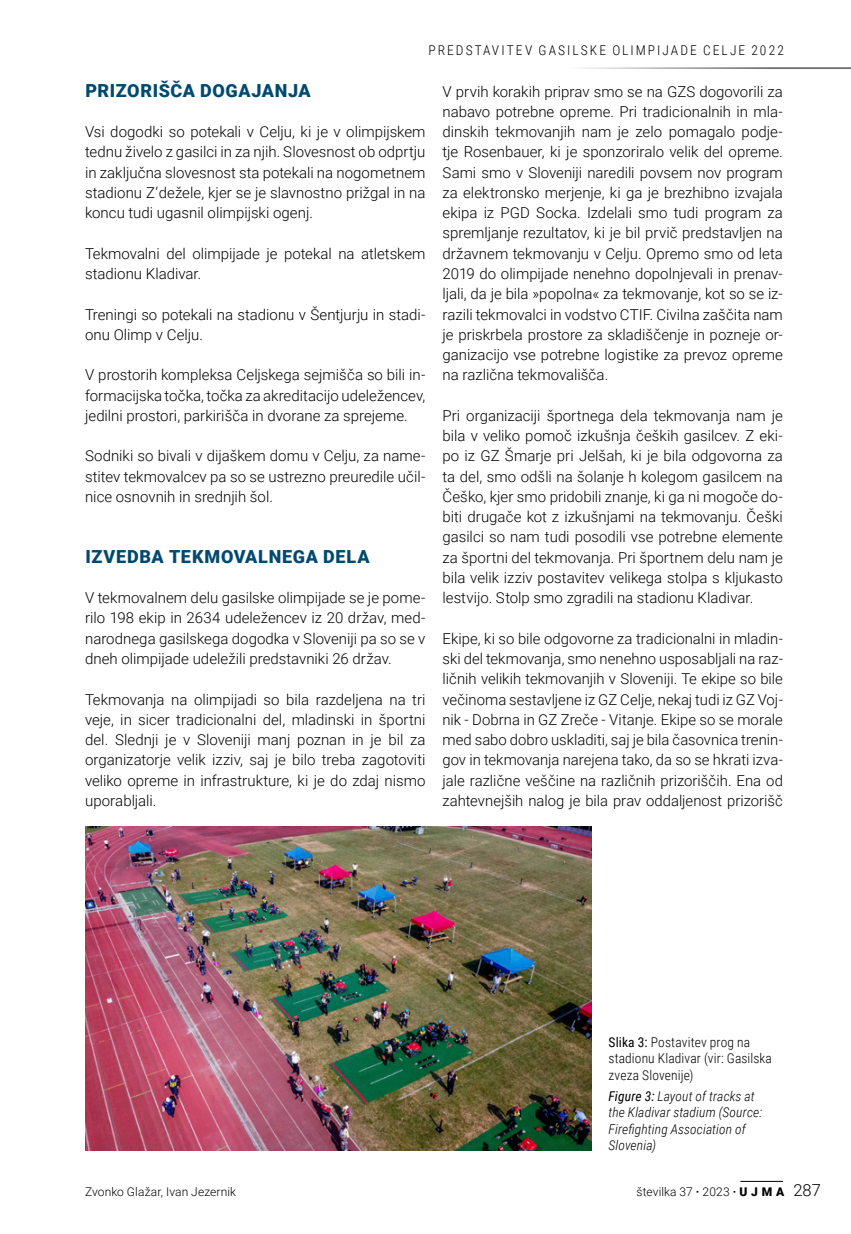
<style>
.page{position:relative;width:851px;height:1234px;background:#fff}
.page>*{position:absolute;margin:0;border:0;box-sizing:border-box;transform-origin:0 0}
._01_Naslov_Mo__12_bl{font:900 18px "Roboto";letter-spacing:.035em;color:#004a6f}
._00_normal_10pt_SLO{font:300 15px/20.2px "Roboto";color:#000;text-align:justify}
._06_podpis_pod_sliko{font:italic 300 13.5px/16.5px "Roboto Condensed";letter-spacing:.01em;color:#000}
._06_podpis_pod_sliko-2{font:300 13.5px/16.5px "Roboto Condensed";letter-spacing:.015em;color:#000}
._06_podpis_pod_sliko-3{font:300 13.5px "Roboto Condensed";letter-spacing:.155em;color:#000}
.t1{font:300 12px "Roboto";letter-spacing:.01em;color:#000}
.s1{font-weight:400}
.s2{font-weight:700}
.s3{font-weight:900}
.s4{font-size:16.5px}
</style>
<div class="page">
<img style="left:85px;top:826px;width:506px;height:323px">
<hr style="left:566px;top:68px;width:284px;height:1px;background:#000">
<hr style="left:740px;top:1180px;width:42px;height:1px;background:#000">
<p class="_06_podpis_pod_sliko-3" style="left:428px;top:41px;width:357px">PREDSTAVITEV GASILSKE OLIMPIJADE CELJE 2022</p>
<p class="_01_Naslov_Mo__12_bl" style="left:85px;top:78px;width:227px">PRIZORIŠČA DOGAJANJA</p>
<p class="_00_normal_10pt_SLO" style="left:85px;top:121px;width:342px">Vsi dogodki so potekali v Celju, ki je v olimpijskem tednu živelo z gasilci in za njih. Slovesnost ob odprtju in zaključna slovesnost sta potekali na nogometnem stadionu Z‘dežele, kjer se je slavnostno prižgal in na koncu tudi ugasnil olimpijski ogenj.</p>
<p class="_00_normal_10pt_SLO" style="left:85px;top:243px;width:342px">Tekmovalni del olimpijade je potekal na atletskem stadionu Kladivar.</p>
<p class="_00_normal_10pt_SLO" style="left:85px;top:303px;width:342px">Treningi so potekali na stadionu v Šentjurju in stadi&shy;onu Olimp v Celju.</p>
<p class="_00_normal_10pt_SLO" style="left:85px;top:364px;width:342px">V prostorih kompleksa Celjskega sejmišča so bili in&shy;formacijska točka, točka za akreditacijo udeležencev, jedilni prostori, parkirišča in dvorane za sprejeme.</p>
<p class="_00_normal_10pt_SLO" style="left:85px;top:445px;width:342px">Sodniki so bivali v dijaškem domu v Celju, za name&shy;stitev tekmovalcev pa so se ustrezno preuredile učil&shy;nice osnovnih in srednjih šol.</p>
<p class="_01_Naslov_Mo__12_bl" style="left:85px;top:543px;width:286px">IZVEDBA TEKMOVALNEGA DELA</p>
<p class="_00_normal_10pt_SLO" style="left:85px;top:587px;width:342px">V tekmovalnem delu gasilske olimpijade se je pome&shy;rilo 198 ekip in 2634 udeležencev iz 20 držav, med&shy;narodnega gasilskega dogodka v Sloveniji pa so se v dneh olimpijade udeležili predstavniki 26 držav.</p>
<p class="_00_normal_10pt_SLO" style="left:85px;top:688px;width:342px">Tekmovanja na olimpijadi so bila razdeljena na tri veje, in sicer tradicionalni del, mladinski in športni del. Slednji je v Sloveniji manj poznan in je bil za organizatorje velik izziv, saj je bilo treba zagotoviti veliko opreme in infrastrukture, ki je do zdaj nismo uporabljali.</p>
<p class="_00_normal_10pt_SLO" style="left:442px;top:81px;width:342px">V prvih korakih priprav smo se na GZS dogovorili za nabavo potrebne opreme. Pri tradicionalnih in mla&shy;dinskih tekmovanjih nam je zelo pomagalo podje&shy;tje Rosenbauer, ki je sponzoriralo velik del opreme.<br>Sami smo v Sloveniji naredili povsem nov program za elektronsko merjenje, ki ga je brezhibno izvajala ekipa iz PGD Socka. Izdelali smo tudi program za spremljanje rezultatov, ki je bil prvič predstavljen na državnem tekmovanju v Celju. Opremo smo od leta 2019 do olimpijade nenehno dopolnjevali in prenav&shy;ljali, da je bila »popolna« za tekmovanje, kot so se iz&shy;razili tekmovalci in vodstvo CTIF. Civilna zaščita nam je priskrbela prostore za skladiščenje in pozneje or&shy;ganizacijo vse potrebne logistike za prevoz opreme na različna tekmovališča.</p>
<p class="_00_normal_10pt_SLO" style="left:442px;top:405px;width:342px">Pri organizaciji športnega dela tekmovanja nam je bila v veliko pomoč izkušnja čeških gasilcev. Z eki&shy;po iz GZ Šmarje pri Jelšah, ki je bila odgovorna za ta del, smo odšli na šolanje h kolegom gasilcem na Češko, kjer smo pridobili znanje, ki ga ni mogoče do&shy;biti drugače kot z izkušnjami na tekmovanju. Češki gasilci so nam tudi posodili vse potrebne elemente za športni del tekmovanja. Pri športnem delu nam je bila velik izziv postavitev velikega stolpa s kljukasto lestvijo. Stolp smo zgradili na stadionu Kladivar.</p>
<p class="_00_normal_10pt_SLO" style="left:442px;top:627px;width:342px">Ekipe, ki so bile odgovorne za tradicionalni in mladin&shy;ski del tekmovanja, smo nenehno usposabljali na raz&shy;ličnih velikih tekmovanjih v Sloveniji. Te ekipe so bile večinoma sestavljene iz GZ Celje, nekaj tudi iz GZ Voj&shy;nik - Dobrna in GZ Zreče - Vitanje. Ekipe so se morale med sabo dobro uskladiti, saj je bila časovnica trenin&shy;gov in tekmovanja narejena tako, da so se hkrati izva&shy;jale različne veščine na različnih prizoriščih. Ena od zahtevnejših nalog je bila prav oddaljenost prizorišč</p>
<p class="t1" style="left:85px;top:1183px;width:152px">Zvonko Glažar, Ivan Jezernik</p>
<p class="_06_podpis_pod_sliko-2" style="left:608px;top:1032px;width:165px"><span class="s1">Slika 3:</span> Postavitev prog na stadionu Kladivar (vir: Gasilska zveza Slovenije)</p>
<p class="_06_podpis_pod_sliko" style="left:608px;top:1086px;width:155px"><span class="s1">Figure 3:</span> Layout of tracks at the Kladivar stadium (Source:<br>Firefighting Association of<br>Slovenia)</p>
<p class="t1" style="left:636px;top:1183px;width:186px">številka 37 <span class="s2">·</span> 2023 <span class="s2">·</span> <span class="s3">U J M A</span> <span class="s4">287</span></p>
</div>
